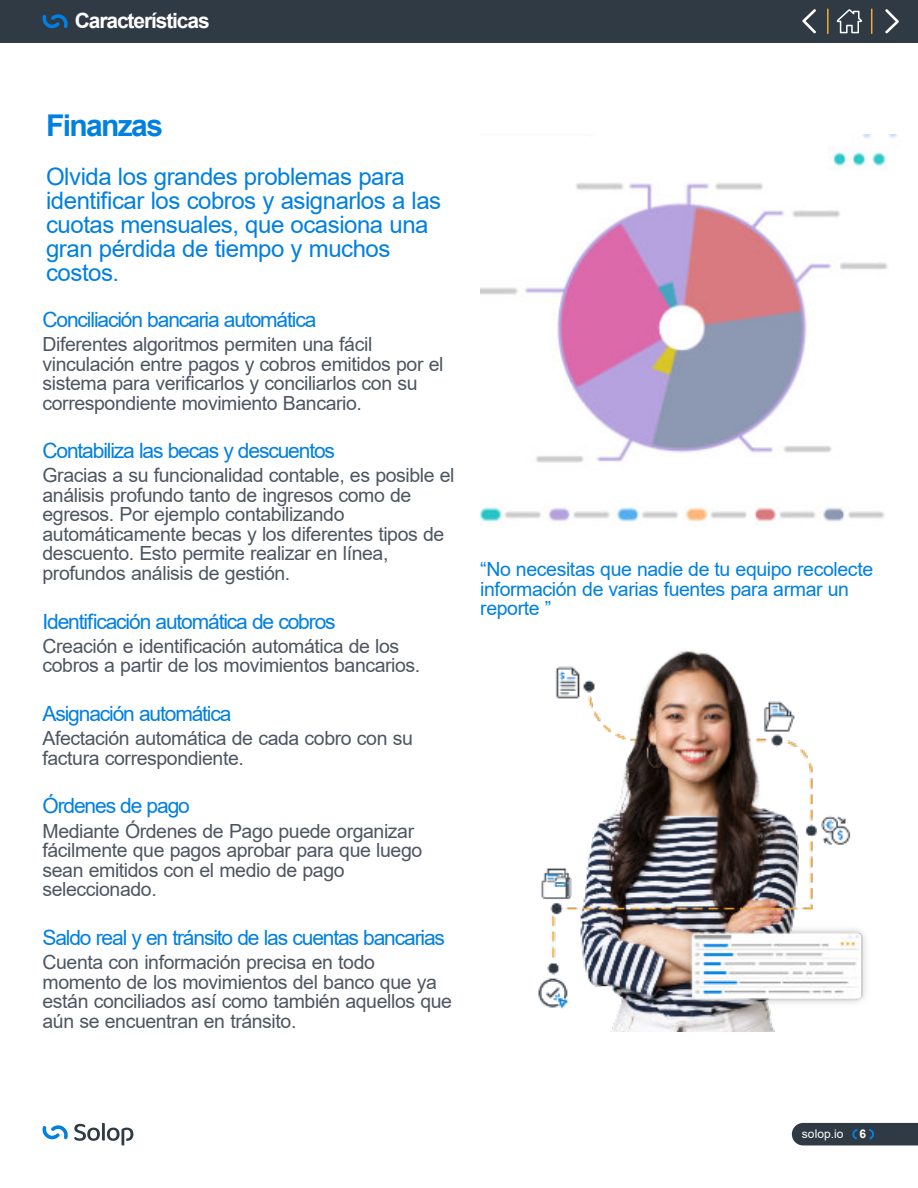
<style>
.page{position:relative;width:918px;height:1188px;background:#fff}
.page>*{position:absolute;margin:0;border:0;box-sizing:border-box;transform-origin:0 0}
.t1{font:700 30px "Arial";letter-spacing:-.055em;color:#0080e1}
.t2{font:24px/24px "Arial";letter-spacing:-.02em;color:#0080e1}
.t3{font:21px "Arial";letter-spacing:-.055em;color:#0080e1}
.t4{font:700 21px "Arial";letter-spacing:-.055em;color:#fff}
.t5{font:19.5px/19.5px "Arial";letter-spacing:-.02em;color:#4f5661}
.t6{font:19.5px/19.5px "Arial";letter-spacing:-.02em;color:#0080e1}
.t7{font:12px "Arial";letter-spacing:.005em;color:#fff}
.t8{font:700 12px "Arial";color:#fff}
</style>
<div class="page">
<div style="left:792px;top:1123px;width:126px;height:22px;background:#303a44"></div>
<svg style="left:42px;top:1125px;width:26px;height:15px"></svg>
<svg style="left:74px;top:1123px;width:59px;height:22px"></svg>
<div style="left:0;top:0;width:918px;height:43px;background:#303a44"></div>
<svg style="left:885px;top:9px;width:14px;height:24px"></svg>
<svg style="left:802px;top:9px;width:14px;height:24px"></svg>
<svg style="left:871px;top:9px;width:1px;height:24px"></svg>
<hr style="left:827px;top:9px;width:2px;height:24px;background:#f4a938">
<svg style="left:837px;top:9px;width:25px;height:24px"></svg>
<svg style="left:42px;top:14px;width:26px;height:14px"></svg>
<img style="left:480px;top:135px;width:417px;height:390px">
<img style="left:538px;top:650px;width:328px;height:382px">
<p class="t4" style="left:75px;top:13px;width:136px">Características</p>
<h1 class="t1" style="left:46px;top:114px;width:118px">Finanzas</h1>
<p class="t2" style="left:46px;top:167px;width:397px">Olvida los grandes problemas para identificar los cobros y asignarlos a las cuotas mensuales, que ocasiona una gran pérdida de tiempo y muchos costos.</p>
<p class="t3" style="left:43px;top:311px;width:275px">Conciliación bancaria automática</p>
<p class="t5" style="left:43px;top:336px;width:402px">Diferentes algoritmos permiten una fácil vinculación entre pagos y cobros emitidos por el sistema para verificarlos y conciliarlos con su correspondiente movimiento Bancario.</p>
<p class="t3" style="left:43px;top:443px;width:294px">Contabiliza las becas y descuentos</p>
<p class="t5" style="left:43px;top:468px;width:414px">Gracias a su funcionalidad contable, es posible el análisis profundo tanto de ingresos como de egresos. Por ejemplo contabilizando automáticamente becas y los diferentes tipos de descuento. Esto permite realizar en línea, profundos análisis de gestión.</p>
<p class="t3" style="left:43px;top:613px;width:295px">Identificación automática de cobros</p>
<p class="t5" style="left:43px;top:638px;width:379px">Creación e identificación automática de los cobros a partir de los movimientos bancarios.</p>
<p class="t3" style="left:43px;top:706px;width:190px">Asignación automática</p>
<p class="t5" style="left:43px;top:730px;width:372px">Afectación automática de cada cobro con su factura correspondiente.</p>
<p class="t3" style="left:43px;top:798px;width:149px">Órdenes de pago</p>
<p class="t5" style="left:43px;top:823px;width:381px">Mediante Órdenes de Pago puede organizar fácilmente que pagos aprobar para que luego sean emitidos con el medio de pago seleccionado.</p>
<p class="t3" style="left:43px;top:929px;width:404px">Saldo real y en tránsito de las cuentas bancarias</p>
<p class="t5" style="left:43px;top:954px;width:411px">Cuenta con información precisa en todo momento de los movimientos del banco que ya están conciliados así como también aquellos que aún se encuentran en tránsito.</p>
<p class="t6" style="left:480px;top:562px;width:394px">“No necesitas que nadie de tu equipo recolecte información de varias fuentes para armar un reporte ”</p>
<p class="t7" style="left:802px;top:1129px;width:43px">solop.io</p>
<p class="t8" style="left:860px;top:1129px;width:8px">6</p>
</div>
